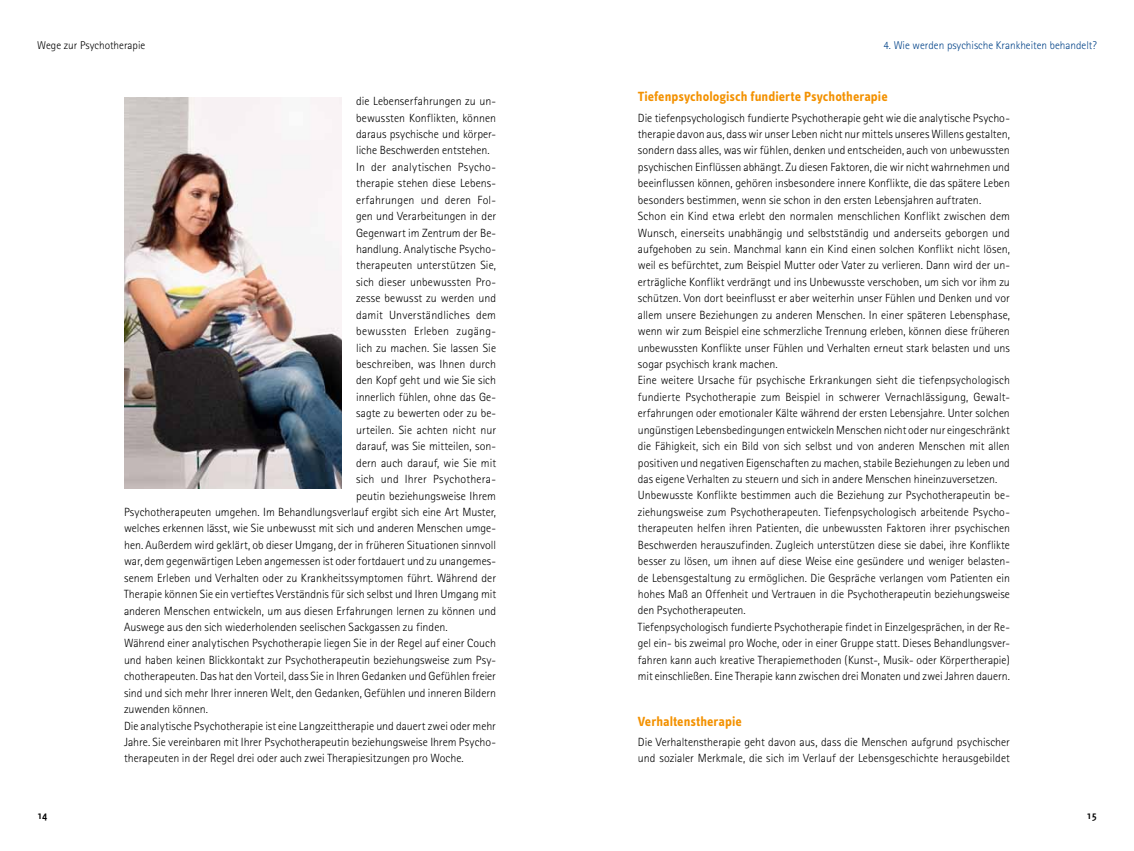
<style>
.page{position:relative;width:1134px;height:851px;background:#fff}
.page>*{position:absolute;margin:0;border:0;box-sizing:border-box;transform-origin:0 0}
.t1{font:13.75px "Info Text Bold Tf";letter-spacing:.005em;color:#f39100}
.t2{font:300 11.88px/16.4px "Rotis Sans Serif";color:#000}
.t3{font:300 11.88px "Rotis Sans Serif";letter-spacing:.02em;color:#000}
.t4{font:300 11.88px "Rotis Sans Serif";letter-spacing:.025em;color:#000}
.t5{font:300 11.25px "Rotis Sans Serif";color:#004288}
.t6{font:300 11.25px "Rotis Sans Serif";color:#000}
.t7{font:700 11.25px "Delicious";color:#000}
</style>
<div class="page">
<img style="left:124px;top:97px;width:218px;height:391px">
<p class="t6" style="left:37px;top:39px;width:110px">Wege zur Psychotherapie</p>
<p class="t5" style="left:883px;top:39px;width:215px">4. Wie werden psychische Krankheiten behandelt?</p>
<p class="t2" style="left:356px;top:93px;width:141px">die Lebenserfahrungen zu un-</p>
<p class="t2" style="left:356px;top:109px;width:141px">bewussten Konflikten, können</p>
<p class="t2" style="left:356px;top:126px;width:141px">daraus psychische und körper-</p>
<p class="t2" style="left:356px;top:142px;width:135px">liche Beschwerden entstehen.</p>
<p class="t3" style="left:356px;top:160px;width:141px">In der analytischen Psycho-</p>
<p class="t2" style="left:356px;top:175px;width:141px">therapie stehen diese Lebens-</p>
<p class="t3" style="left:356px;top:193px;width:141px">erfahrungen und deren Fol-</p>
<p class="t2" style="left:356px;top:208px;width:141px">gen und Verarbeitungen in der</p>
<p class="t2" style="left:356px;top:224px;width:141px">Gegenwart im Zentrum der Be-</p>
<p class="t2" style="left:356px;top:241px;width:141px">handlung. Analytische Psycho-</p>
<p class="t2" style="left:356px;top:257px;width:141px">therapeuten unterstützen Sie,</p>
<p class="t2" style="left:356px;top:273px;width:141px">sich dieser unbewussten Pro-</p>
<p class="t2" style="left:356px;top:290px;width:141px">zesse bewusst zu werden und</p>
<p class="t2" style="left:356px;top:306px;width:141px">damit Unverständliches dem</p>
<p class="t4" style="left:356px;top:324px;width:141px">bewussten Erleben zugäng-</p>
<p class="t2" style="left:356px;top:339px;width:141px">lich zu machen. Sie lassen Sie</p>
<p class="t2" style="left:356px;top:356px;width:141px">beschreiben, was Ihnen durch</p>
<p class="t2" style="left:356px;top:372px;width:141px">den Kopf geht und wie Sie sich</p>
<p class="t2" style="left:356px;top:388px;width:141px">innerlich fühlen, ohne das Ge-</p>
<p class="t2" style="left:356px;top:405px;width:141px">sagte zu bewerten oder zu be-</p>
<p class="t2" style="left:356px;top:421px;width:141px">urteilen. Sie achten nicht nur</p>
<p class="t2" style="left:356px;top:438px;width:141px">darauf, was Sie mitteilen, son-</p>
<p class="t2" style="left:356px;top:454px;width:141px">dern auch darauf, wie Sie mit</p>
<p class="t3" style="left:356px;top:472px;width:141px">sich und Ihrer Psychothera-</p>
<p class="t2" style="left:356px;top:487px;width:141px">peutin beziehungsweise Ihrem</p>
<p class="t2" style="left:124px;top:503px;width:374px">Psychotherapeuten umgehen. Im Behandlungsverlauf ergibt sich eine Art Muster,</p>
<p class="t2" style="left:124px;top:520px;width:374px">welches erkennen lässt, wie Sie unbewusst mit sich und anderen Menschen umge-</p>
<p class="t2" style="left:124px;top:536px;width:373px">hen. Außerdem wird geklärt, ob dieser Umgang, der in früheren Situationen sinnvoll</p>
<p class="t2" style="left:124px;top:553px;width:374px">war, dem gegenwärtigen Leben angemessen ist oder fortdauert und zu unangemes-</p>
<p class="t2" style="left:124px;top:569px;width:373px">senem Erleben und Verhalten oder zu Krankheitssymptomen führt. Während der</p>
<p class="t2" style="left:124px;top:586px;width:374px">Therapie können Sie ein vertieftes Verständnis für sich selbst und Ihren Umgang mit</p>
<p class="t2" style="left:124px;top:602px;width:373px">anderen Menschen entwickeln, um aus diesen Erfahrungen lernen zu können und</p>
<p class="t2" style="left:124px;top:618px;width:325px">Auswege aus den sich wiederholenden seelischen Sackgassen zu finden.</p>
<p class="t2" style="left:124px;top:635px;width:373px">Während einer analytischen Psychotherapie liegen Sie in der Regel auf einer Couch</p>
<p class="t2" style="left:124px;top:651px;width:373px">und haben keinen Blickkontakt zur Psychotherapeutin beziehungsweise zum Psy-</p>
<p class="t2" style="left:124px;top:668px;width:373px">chotherapeuten. Das hat den Vorteil, dass Sie in Ihren Gedanken und Gefühlen freier</p>
<p class="t2" style="left:124px;top:684px;width:373px">sind und sich mehr Ihrer inneren Welt, den Gedanken, Gefühlen und inneren Bildern</p>
<p class="t2" style="left:124px;top:700px;width:86px">zuwenden können.</p>
<p class="t2" style="left:124px;top:717px;width:373px">Die analytische Psychotherapie ist eine Langzeittherapie und dauert zwei oder mehr</p>
<p class="t2" style="left:124px;top:733px;width:374px">Jahre. Sie vereinbaren mit Ihrer Psychotherapeutin beziehungsweise Ihrem Psycho-</p>
<p class="t2" style="left:124px;top:750px;width:341px">therapeuten in der Regel drei oder auch zwei Therapiesitzungen pro Woche.</p>
<p class="t1" style="left:638px;top:89px;width:251px">Tiefenpsychologisch fundierte Psychotherapie</p>
<p class="t2" style="left:638px;top:109px;width:374px">Die tiefenpsychologisch fundierte Psychotherapie geht wie die analytische Psycho&shy;therapie davon aus, dass wir unser Leben nicht nur mittels unseres Willens gestalten, sondern dass alles, was wir fühlen, denken und entscheiden, auch von unbewussten psychischen Einflüssen abhängt. Zu diesen Faktoren, die wir nicht wahrnehmen und beeinflussen können, gehören insbesondere innere Konflikte, die das spätere Leben besonders bestimmen, wenn sie schon in den ersten Lebensjahren auftraten.<br>Schon ein Kind etwa erlebt den normalen menschlichen Konflikt zwischen dem Wunsch, einerseits unabhängig und selbstständig und anderseits geborgen und aufgehoben zu sein. Manchmal kann ein Kind einen solchen Konflikt nicht lösen, weil es befürchtet, zum Beispiel Mutter oder Vater zu verlieren. Dann wird der un&shy;erträgliche Konflikt verdrängt und ins Unbewusste verschoben, um sich vor ihm zu schützen. Von dort beeinflusst er aber weiterhin unser Fühlen und Denken und vor allem unsere Beziehungen zu anderen Menschen. In einer späteren Lebensphase, wenn wir zum Beispiel eine schmerzliche Trennung erleben, können diese früheren unbewussten Konflikte unser Fühlen und Verhalten erneut stark belasten und uns sogar psychisch krank machen.<br>Eine weitere Ursache für psychische Erkrankungen sieht die tiefenpsychologisch fundierte Psychotherapie zum Beispiel in schwerer Vernachlässigung, Gewalt&shy;erfahrungen oder emotionaler Kälte während der ersten Lebensjahre. Unter solchen ungünstigen Lebensbedingungen entwickeln Menschen nicht oder nur eingeschränkt die Fähigkeit, sich ein Bild von sich selbst und von anderen Menschen mit allen positiven und negativen Eigenschaften zu machen, stabile Beziehungen zu leben und das eigene Verhalten zu steuern und sich in andere Menschen hineinzuversetzen.<br>Unbewusste Konflikte bestimmen auch die Beziehung zur Psychotherapeutin be&shy;ziehungsweise zum Psychotherapeuten. Tiefenpsychologisch arbeitende Psycho&shy;therapeuten helfen ihren Patienten, die unbewussten Faktoren ihrer psychischen Beschwerden herauszufinden. Zugleich unterstützen diese sie dabei, ihre Konflikte besser zu lösen, um ihnen auf diese Weise eine gesündere und weniger belasten&shy;de Lebensgestaltung zu ermöglichen. Die Gespräche verlangen vom Patienten ein hohes Maß an Offenheit und Vertrauen in die Psychotherapeutin beziehungsweise den Psychotherapeuten.<br>Tiefenpsychologisch fundierte Psychotherapie findet in Einzelgesprächen, in der Re&shy;gel ein- bis zweimal pro Woche, oder in einer Gruppe statt. Dieses Behandlungsver&shy;fahren kann auch kreative Therapiemethoden (Kunst-, Musik- oder Körpertherapie) mit einschließen. Eine Therapie kann zwischen drei Monaten und zwei Jahren dauern.</p>
<p class="t1" style="left:638px;top:713px;width:105px">Verhaltenstherapie</p>
<p class="t2" style="left:638px;top:733px;width:374px">Die Verhaltenstherapie geht davon aus, dass die Menschen aufgrund psychischer und sozialer Merkmale, die sich im Verlauf der Lebensgeschichte herausgebildet</p>
<p class="t7" style="left:37px;top:808px;width:12px">14</p>
<p class="t7" style="left:1087px;top:808px;width:12px">15</p>
</div>
